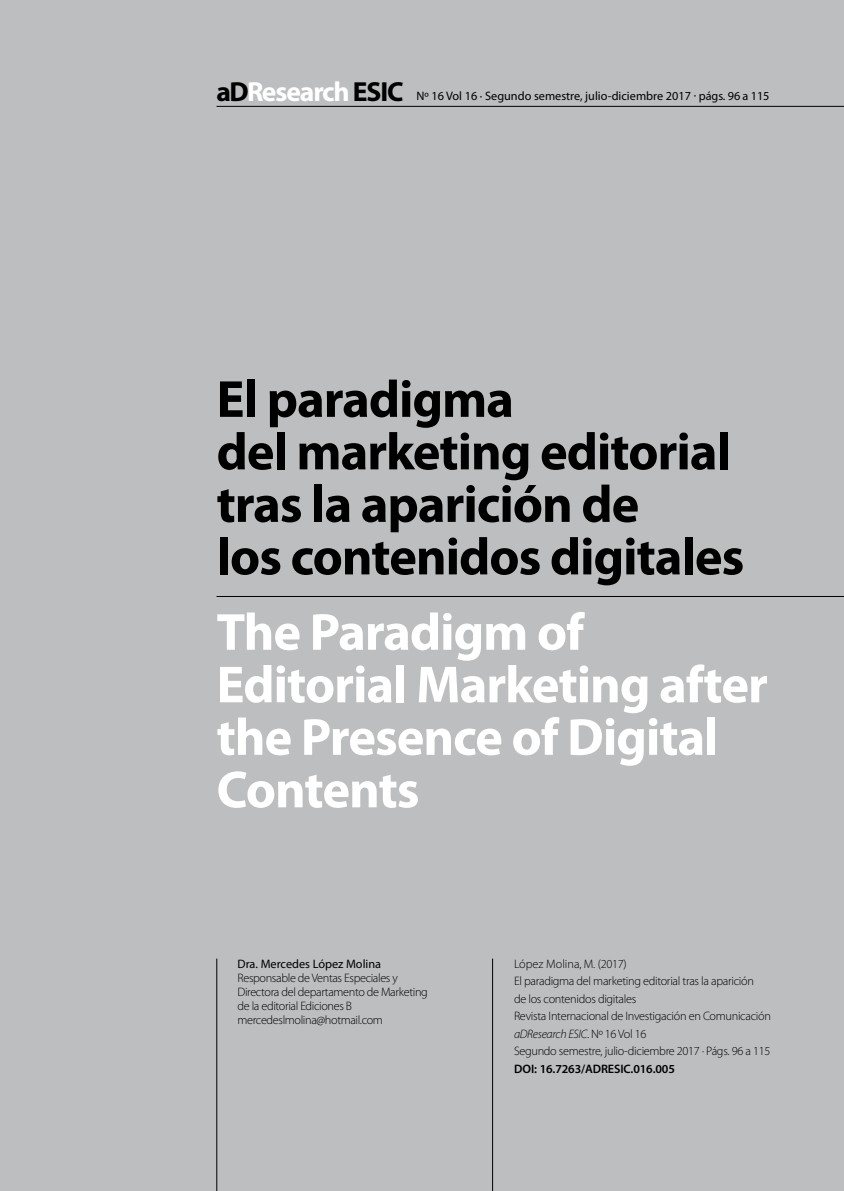
<style>
.page{position:relative;width:844px;height:1191px;background:#fff}
.page>*{position:absolute;margin:0;border:0;box-sizing:border-box;transform-origin:0 0}
.t1{font:700 52.5px/52.5px "Myriad Pro";letter-spacing:-.02em;color:#000}
.t2{font:700 52.5px/52.5px "Myriad Pro";letter-spacing:-.02em;color:#fff}
.t3{font:700 27.65px "Myriad Pro";letter-spacing:-.04em;color:#fff}
.t4{font:300 12.25px/17.5px "Myriad Pro";letter-spacing:-.025em;color:#000}
.t5{font:12.25px "Myriad Pro";color:#000}
.t6{font:600 12.25px "Myriad Pro";letter-spacing:-.01em;color:#000}
.s1{color:#000}
.s2{font-style:italic}
</style>
<div class="page">
<div style="left:0;top:0;width:843px;height:1191px;background:#bcbec0"></div>
<hr style="left:216px;top:596px;width:627px;height:1px;background:#000">
<hr style="left:216px;top:106px;width:627px;height:1px;background:#000">
<hr style="left:492px;top:958px;width:1px;height:233px;background:#000">
<hr style="left:216px;top:958px;width:1px;height:233px;background:#000">
<h2 class="t3" style="left:216px;top:73px;width:189px"><span class="s1">aD</span>Research <span class="s1">ESIC</span></h2>
<p class="t5" style="left:416px;top:88px;width:354px">Nº 16 Vol 16 · Segundo semestre, julio-diciembre 2017 · págs. 96 a 115</p>
<h1 class="t1" style="left:216px;top:371px;width:529px">El paradigma<br>del marketing editorial tras la aparición de<br>los contenidos digitales</h1>
<h1 class="t2" style="left:216px;top:604px;width:553px">The Paradigm of<br>Editorial Marketing after the Presence of Digital<br>Contents</h1>
<p class="t5" style="left:237px;top:956px;width:145px">Dra. Mercedes López Molina</p>
<p class="t4" style="left:237px;top:970px;width:192px;line-height:14px">Responsable de Ventas Especiales y Directora del departamento de Marketing de la editorial Ediciones B mercedeslmolina@hotmail.com</p>
<p class="t4" style="left:514px;top:954px;width:258px">López Molina, M. (2017)<br>El paradigma del marketing editorial tras la aparición<br>de los contenidos digitales<br>Revista Internacional de Investigación en Comunicación <span class="s2">aDResearch ESIC</span>. Nº 16 Vol 16<br>Segundo semestre, julio-diciembre 2017 · Págs. 96 a 115</p>
<p class="t6" style="left:514px;top:1061px;width:162px">DOI: 16.7263/ADRESIC.016.005</p>
</div>
